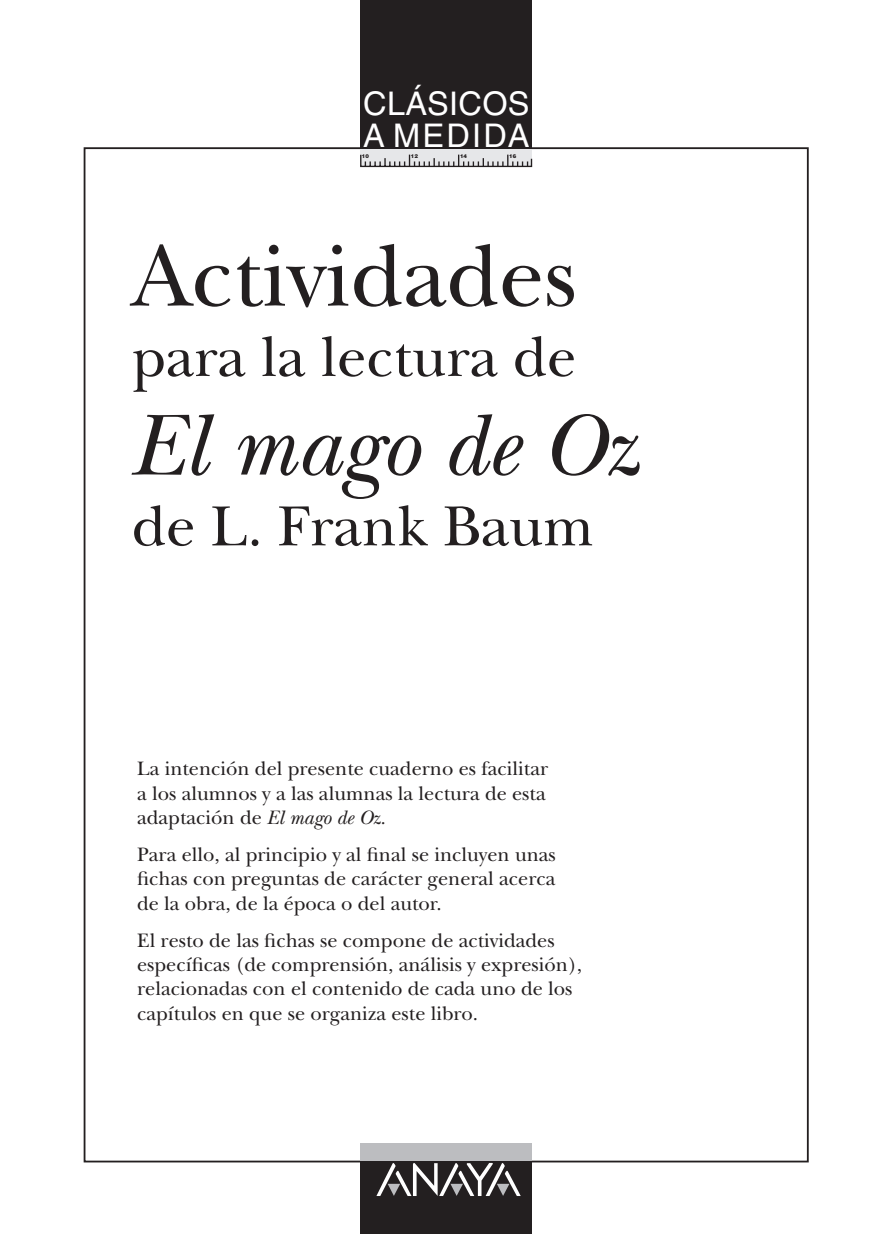
<style>
.page{position:relative;width:893px;height:1234px;background:#fff}
.page>*{position:absolute;margin:0;border:0;box-sizing:border-box;transform-origin:0 0}
.t1{font:90.45px "New Baskerville Std";color:#231f20}
.t2{font:italic 90.45px "New Baskerville Std";color:#231f20}
.t3{font:58.95px "New Baskerville Std";color:#231f20}
.t4{font:58.65px "New Baskerville Std";color:#231f20}
.Parrafo{font:32.55px "Helvetica LT Std";letter-spacing:.01em;color:#fff}
.Parrafo-2{font:20.25px/24.3px "New Baskerville Std";color:#231f20}
.Parrafo-3{font:900 5.25px "Helvetica LT Std";letter-spacing:.01em;color:#231f20}
.s1{font-style:italic}
</style>
<div class="page">
<div style="left:360px;top:1143px;width:172px;height:90px;background:#231f20"></div>
<div style="left:360px;top:1142px;width:172px;height:18px;background:#bcbdc0"></div>
<svg style="left:377px;top:1162px;width:143px;height:33px"></svg>
<div style="left:360px;top:0;width:172px;height:151px;background:#231f20"></div>
<div style="left:360px;top:149px;width:172px;height:17px;background:#e6e7e9"></div>
<svg style="left:360px;top:154px;width:173px;height:14px"></svg>
<p class="Parrafo" style="left:363px;top:84px;width:168px">CLÁSICOS</p>
<p class="Parrafo" style="left:363px;top:117px;width:168px">A MEDIDA</p>
<p class="Parrafo-3" style="left:362px;top:153px;width:9px">10</p>
<p class="Parrafo-3" style="left:411px;top:153px;width:9px">12</p>
<p class="Parrafo-3" style="left:460px;top:153px;width:9px">14</p>
<p class="Parrafo-3" style="left:509px;top:153px;width:9px">16</p>
<p class="t1" style="left:132px;top:223px;width:446px">Actividades</p>
<p class="t4" style="left:132px;top:323px;width:446px">para la lectura de</p>
<p class="t2" style="left:132px;top:392px;width:506px">El mago de Oz</p>
<p class="t3" style="left:132px;top:492px;width:464px">de L. Frank Baum</p>
<p class="Parrafo-2" style="left:137px;top:756px;width:413px">La intención del presente cuaderno es facilitar a los alumnos y a las alumnas la lectura de esta adaptación de <span class="s1">El mago de Oz.</span></p>
<p class="Parrafo-2" style="left:137px;top:842px;width:420px;text-align:justify">Para ello, al principio y al final se incluyen unas fichas con preguntas de carácter general acerca de la obra, de la época o del autor.</p>
<p class="Parrafo-2" style="left:137px;top:928px;width:447px">El resto de las fichas se compone de actividades específicas (de comprensión, análisis y expresión), relacionadas con el contenido de cada uno de los capítulos en que se organiza este libro.</p>
</div>
